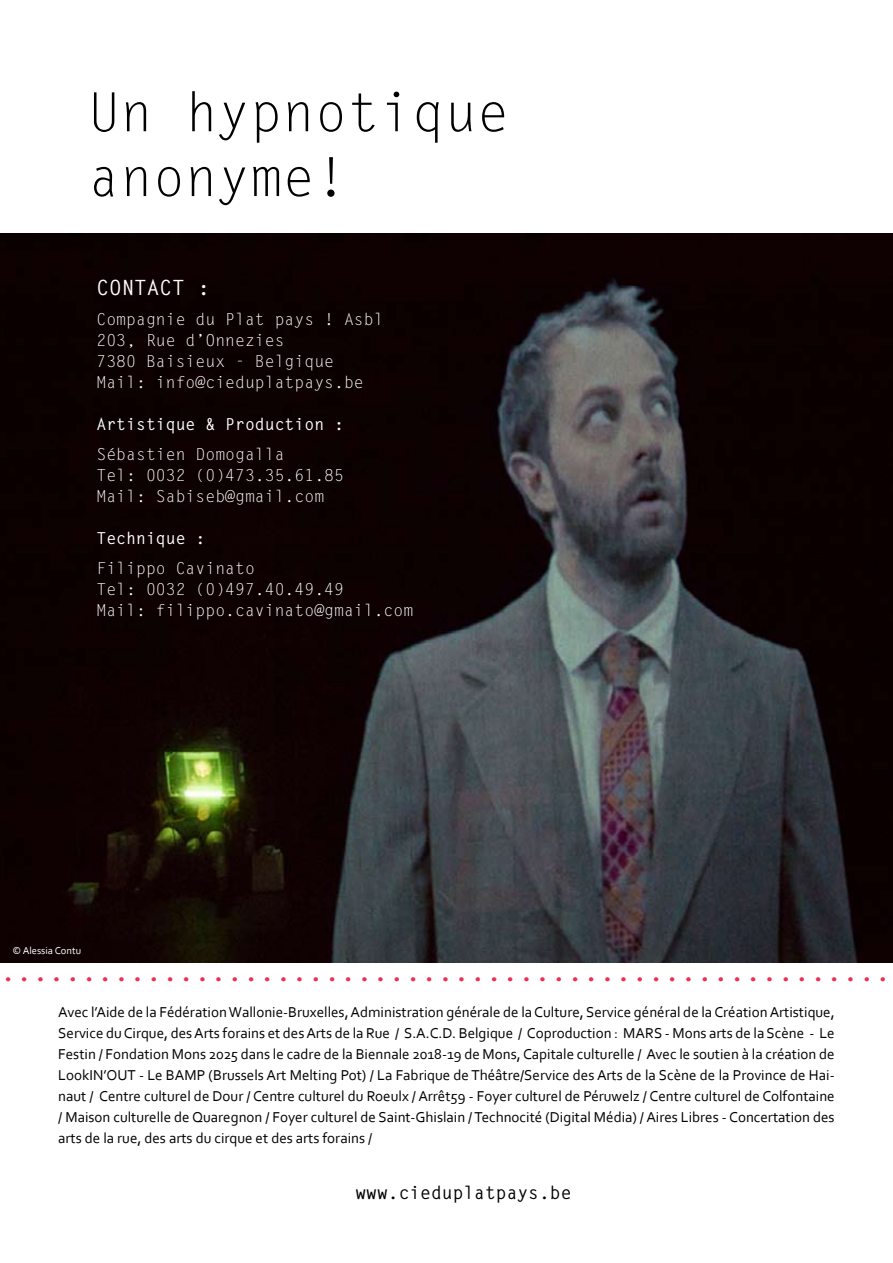
<style>
.page{position:relative;width:893px;height:1263px;background:#fff}
.page>*{position:absolute;margin:0;border:0;box-sizing:border-box;transform-origin:0 0}
.t1{font:54px/64.8px "Letter Gothic Std";color:#000}
.t2{font:700 27px "Letter Gothic Std";color:#ec2f4f}
.t3{font:700 21px "Letter Gothic Std";color:#fff}
.t4{font:700 18px "Letter Gothic Std";color:#000}
.t5{font:16.5px/21px "Letter Gothic Std";color:#fff}
.t6{font:700 16.5px "Letter Gothic Std";color:#fff}
.t7{font:15px/21px "Corbel";color:#000;text-align:justify}
.t8{font:10.5px "Corbel";color:#fff}
</style>
<div class="page">
<img style="left:0;top:234px;width:893px;height:728px">
<h1 class="t1" style="left:88px;top:82px;width:423px">Un hypnotique anonyme!</h1>
<h3 class="t3" style="left:97px;top:275px;width:115px">CONTACT :</h3>
<p class="t5" style="left:97px;top:309px;width:289px">Compagnie du Plat pays ! Asbl<br>203, Rue d’Onnezies<br>7380 Baisieux - Belgique<br>Mail: info@cieduplatpays.be</p>
<p class="t6" style="left:97px;top:414px;width:249px">Artistique &amp; Production :</p>
<p class="t5" style="left:97px;top:444px;width:249px">Sébastien Domogalla<br>Tel: 0032 (0)473.35.61.85<br>Mail: Sabiseb@gmail.com</p>
<p class="t6" style="left:97px;top:528px;width:110px">Technique :</p>
<p class="t5" style="left:97px;top:558px;width:318px">Filippo Cavinato<br>Tel: 0032 (0)497.40.49.49<br>Mail: filippo.cavinato@gmail.com</p>
<p class="t8" style="left:12px;top:944px;width:70px">© Alessia Contu</p>
<h2 class="t2" style="left:0;top:955px;width:893px">.......................................................</h2>
<p class="t7" style="left:58px;top:1001px;width:778px">Avec l’Aide de la Fédération Wallonie-Bruxelles, Administration générale de la Culture, Service général de la Création Artistique, Service du Cirque, des Arts forains et des Arts de la Rue / S.A.C.D. Belgique / Coproduction : MARS - Mons arts de la Scène - Le Festin / Fondation Mons 2025 dans le cadre de la Biennale 2018-19 de Mons, Capitale culturelle / Avec le soutien à la création de LookIN’OUT - Le BAMP (Brussels Art Melting Pot) / La Fabrique de Théâtre/Service des Arts de la Scène de la Province de Hai&shy;naut / Centre culturel de Dour / Centre culturel du Roeulx / Arrêt59 - Foyer culturel de Péruwelz / Centre culturel de Colfontaine / Maison culturelle de Quaregnon / Foyer culturel de Saint-Ghislain / Technocité (Digital Média) / Aires Libres - Concertation des arts de la rue, des arts du cirque et des arts forains /</p>
<p class="t4" style="left:355px;top:1181px;width:218px">www.cieduplatpays.be</p>
</div>
